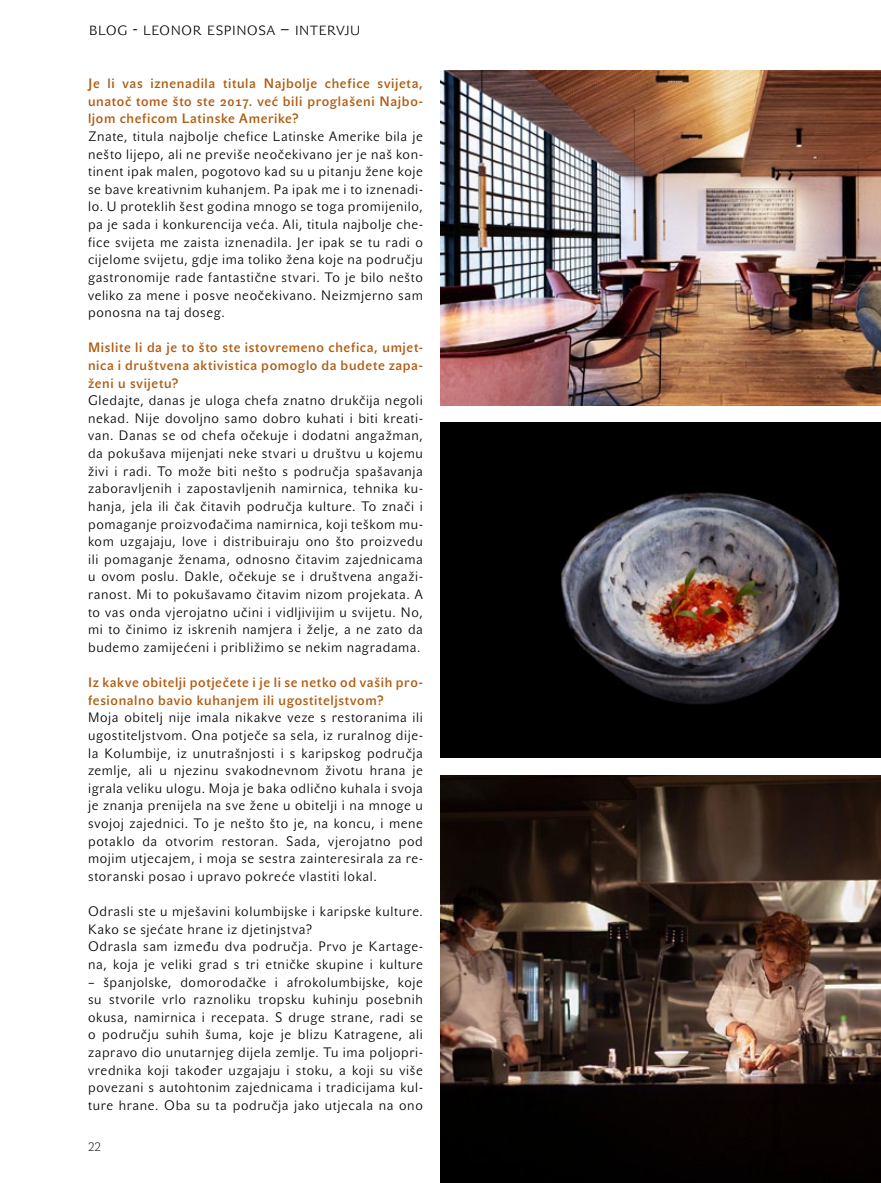
<style>
.page{position:relative;width:881px;height:1183px;background:#fff}
.page>*{position:absolute;margin:0;border:0;box-sizing:border-box;transform-origin:0 0}
.t1{font:19.5px "John Sans White Pro";color:#000}
.t2{font:13.5px/17.5px "John Sans Lite Pro";letter-spacing:.05em;color:#000;text-align:justify}
.t3{font:700 13.5px/17.5px "John Sans Lite Pro";letter-spacing:.05em;color:#af5b10;text-align:justify}
.t4{font:12px "John Sans White Pro";color:#000}
</style>
<div class="page">
<img style="left:440px;top:70px;width:440px;height:335px">
<img style="left:440px;top:775px;width:440px;height:407px">
<img style="left:440px;top:422px;width:440px;height:335px">
<h1 class="t1" style="left:89px;top:17px;width:273px">blog - leonor espinosa – intervju</h1>
<p class="t3" style="left:88px;top:75px;width:336px">Je li vas iznenadila titula Najbolje chefice svijeta, unatoč tome što ste 2017. već bili proglašeni Najbo&shy;ljom cheficom Latinske Amerike?</p>
<p class="t2" style="left:88px;top:127px;width:336px">Znate, titula najbolje chefice Latinske Amerike bila je nešto lijepo, ali ne previše neočekivano jer je naš kon&shy;tinent ipak malen, pogotovo kad su u pitanju žene koje se bave kreativnim kuhanjem. Pa ipak me i to iznenadi&shy;lo. U proteklih šest godina mnogo se toga promijenilo, pa je sada i konkurencija veća. Ali, titula najbolje che&shy;fice svijeta me zaista iznenadila. Jer ipak se tu radi o cijelome svijetu, gdje ima toliko žena koje na području gastronomije rade fantastične stvari. To je bilo nešto veliko za mene i posve neočekivano. Neizmjerno sam ponosna na taj doseg.</p>
<p class="t3" style="left:88px;top:339px;width:336px">Mislite li da je to što ste istovremeno chefica, umjet&shy;nica i društvena aktivistica pomoglo da budete zapa&shy;ženi u svijetu?</p>
<p class="t2" style="left:88px;top:391px;width:336px">Gledajte, danas je uloga chefa znatno drukčija negoli nekad. Nije dovoljno samo dobro kuhati i biti kreati&shy;van. Danas se od chefa očekuje i dodatni angažman, da pokušava mijenjati neke stvari u društvu u kojemu živi i radi. To može biti nešto s područja spašavanja zaboravljenih i zapostavljenih namirnica, tehnika ku&shy;hanja, jela ili čak čitavih područja kulture. To znači i pomaganje proizvođačima namirnica, koji teškom mu&shy;kom uzgajaju, love i distribuiraju ono što proizvedu ili pomaganje ženama, odnosno čitavim zajednicama u ovom poslu. Dakle, očekuje se i društvena angaži&shy;ranost. Mi to pokušavamo čitavim nizom projekata. A to vas onda vjerojatno učini i vidljivijim u svijetu. No, mi to činimo iz iskrenih namjera i želje, a ne zato da budemo zamijećeni i približimo se nekim nagradama.</p>
<p class="t3" style="left:88px;top:673px;width:336px">Iz kakve obitelji potječete i je li se netko od vaših pro&shy;fesionalno bavio kuhanjem ili ugostiteljstvom?</p>
<p class="t2" style="left:88px;top:708px;width:336px">Moja obitelj nije imala nikakve veze s restoranima ili ugostiteljstvom. Ona potječe sa sela, iz ruralnog dije&shy;la Kolumbije, iz unutrašnjosti i s karipskog područja zemlje, ali u njezinu svakodnevnom životu hrana je igrala veliku ulogu. Moja je baka odlično kuhala i svoja je znanja prenijela na sve žene u obitelji i na mnoge u svojoj zajednici. To je nešto što je, na koncu, i mene potaklo da otvorim restoran. Sada, vjerojatno pod mojim utjecajem, i moja se sestra zainteresirala za re&shy;storanski posao i upravo pokreće vlastiti lokal.</p>
<p class="t2" style="left:88px;top:902px;width:336px;text-align:left">Odrasli ste u mješavini kolumbijske i karipske kulture.<br>Kako se sjećate hrane iz djetinjstva?<br>Odrasla sam između dva područja. Prvo je Kartage&shy;na, koja je veliki grad s tri etničke skupine i kulture</p>
<p class="t2" style="left:88px;top:972px;width:336px">– španjolske, domorodačke i afrokolumbijske, koje su stvorile vrlo raznoliku tropsku kuhinju posebnih okusa, namirnica i recepata. S druge strane, radi se o području suhih šuma, koje je blizu Katragene, ali zapravo dio unutarnjeg dijela zemlje. Tu ima poljopri&shy;vrednika koji također uzgajaju i stoku, a koji su više povezani s autohtonim zajednicama i tradicijama kul&shy;ture hrane. Oba su ta područja jako utjecala na ono</p>
<p class="t4" style="left:88px;top:1139px;width:14px">22</p>
</div>
